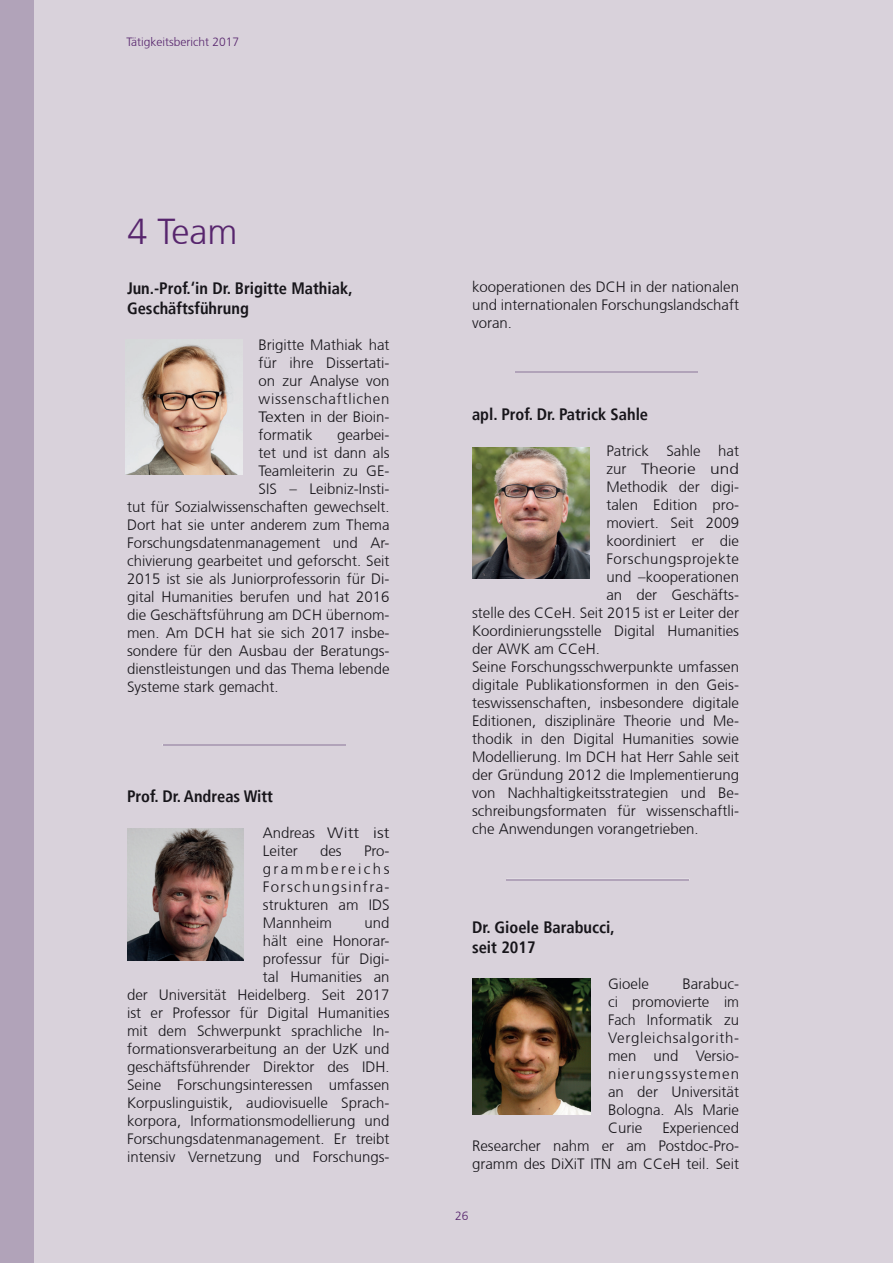
<style>
.page{position:relative;width:893px;height:1263px;background:#fff}
.page>*{position:absolute;margin:0;border:0;box-sizing:border-box;transform-origin:0 0}
.t1{font:300 36px "Frutiger CE";color:#57256d}
.t2{font:700 condensed 16.5px/19.8px "Frutiger LT";color:#17151a}
.t3{font:300 15px/18px "Frutiger CE";color:#17151a;text-align:justify}
.t4{font:300 15px "Frutiger CE";letter-spacing:.035em;color:#17151a}
.t5{font:300 12px "Frutiger CE";color:#57256d}
</style>
<div class="page">
<div style="left:33px;top:0;width:860px;height:1263px;background:#d9d2db"></div>
<hr style="left:163px;top:744px;width:182px;height:1px;background:#b1a3b9">
<hr style="left:515px;top:371px;width:183px;height:2px;background:#b1a3b9">
<hr style="left:506px;top:879px;width:183px;height:1px;background:#b1a3b9">
<img style="left:127px;top:828px;width:116px;height:132px">
<img style="left:473px;top:448px;width:116px;height:130px">
<img style="left:472px;top:979px;width:118px;height:135px">
<div style="left:0;top:0;width:33px;height:1263px;background:#b1a3b9"></div>
<img style="left:126px;top:339px;width:116px;height:136px">
<p class="t5" style="left:126px;top:35px;width:114px">Tätigkeitsbericht 2017</p>
<h1 class="t1" style="left:128px;top:210px;width:112px">4 Team</h1>
<p class="t2" style="left:127px;top:279px;width:227px">Jun.-Prof.‘in Dr. Brigitte Mathiak,<br>Geschäftsführung</p>
<p class="t3" style="left:259px;top:336px;width:132px">Brigitte Mathiak hat für ihre Dissertati&shy;on zur Analyse von wissenschaftlichen Texten in der Bioin&shy;formatik</p>
<p class="t3" style="left:337px;top:426px;width:54px">gearbei-</p>
<p class="t3" style="left:259px;top:444px;width:132px">tet und ist dann als</p>
<p class="t3" style="left:259px;top:462px;width:132px">Teamleiterin zu GE-</p>
<p class="t3" style="left:259px;top:480px;width:132px">SIS – Leibniz-Insti-</p>
<p class="t3" style="left:127px;top:498px;width:264px">tut für Sozialwissenschaften gewechselt.</p>
<p class="t3" style="left:127px;top:516px;width:264px">Dort hat sie unter anderem zum Thema</p>
<p class="t3" style="left:127px;top:534px;width:264px">Forschungsdatenmanagement und Ar-</p>
<p class="t3" style="left:127px;top:552px;width:264px">chivierung gearbeitet und geforscht. Seit</p>
<p class="t3" style="left:127px;top:570px;width:264px">2015 ist sie als Juniorprofessorin für Di-</p>
<p class="t3" style="left:127px;top:588px;width:264px">gital Humanities berufen und hat 2016</p>
<p class="t3" style="left:127px;top:606px;width:264px">die Geschäftsführung am DCH übernom-</p>
<p class="t3" style="left:127px;top:624px;width:264px">men. Am DCH hat sie sich 2017 insbe-</p>
<p class="t3" style="left:127px;top:642px;width:264px">sondere für den Ausbau der Beratungs-</p>
<p class="t3" style="left:127px;top:660px;width:264px">dienstleistungen und das Thema lebende</p>
<p class="t3" style="left:127px;top:678px;width:153px">Systeme stark gemacht.</p>
<p class="t2" style="left:127px;top:786px;width:148px">Prof. Dr. Andreas Witt</p>
<p class="t3" style="left:263px;top:824px;width:128px">Andreas Witt ist<br>Leiter</p>
<p class="t3" style="left:320px;top:842px;width:23px">des</p>
<p class="t3" style="left:263px;top:842px;width:128px;text-indent:101px">Pro&shy;grammbereichs Forschungsinfra&shy;strukturen am IDS Mannheim</p>
<p class="t3" style="left:127px;top:914px;width:264px;text-align:right">und<br>hält eine Honorar-<br>professur für Digi-<br>tal Humanities an<br>der Universität Heidelberg. Seit 2017 ist er Professor für Digital Humanities mit dem Schwerpunkt sprachliche In&shy;formationsverarbeitung an der UzK und geschäftsführender Direktor des IDH.<br>Seine Forschungsinteressen umfassen<br>Korpuslinguistik, audiovisuelle Sprach&shy;korpora, Informationsmodellierung und<br>Forschungsdatenmanagement. Er treibt intensiv Vernetzung und Forschungs-</p>
<p class="t3" style="left:472px;top:278px;width:269px">kooperationen des DCH in der nationalen und internationalen Forschungslandschaft voran.</p>
<p class="t2" style="left:472px;top:404px;width:178px">apl. Prof. Dr. Patrick Sahle</p>
<p class="t3" style="left:606px;top:441px;width:134px">Patrick Sahle hat</p>
<p class="t3" style="left:606px;top:459px;width:134px">zur Theorie und</p>
<p class="t3" style="left:606px;top:477px;width:134px">Methodik der digi-</p>
<p class="t3" style="left:606px;top:495px;width:134px">talen Edition pro-</p>
<p class="t3" style="left:606px;top:513px;width:134px">moviert. Seit 2009</p>
<p class="t3" style="left:606px;top:531px;width:134px">koordiniert er die</p>
<p class="t4" style="left:606px;top:550px;width:134px">Forschungsprojekte</p>
<p class="t3" style="left:606px;top:567px;width:134px">und –kooperationen</p>
<p class="t3" style="left:606px;top:585px;width:134px">an der Geschäfts-</p>
<p class="t3" style="left:472px;top:603px;width:269px">stelle des CCeH. Seit 2015 ist er Leiter der</p>
<p class="t3" style="left:472px;top:621px;width:268px">Koordinierungsstelle Digital Humanities</p>
<p class="t3" style="left:472px;top:639px;width:129px">der AWK am CCeH.</p>
<p class="t3" style="left:472px;top:657px;width:268px">Seine Forschungsschwerpunkte umfassen</p>
<p class="t3" style="left:472px;top:675px;width:269px">digitale Publikationsformen in den Geis-</p>
<p class="t3" style="left:472px;top:693px;width:268px">teswissenschaften, insbesondere digitale</p>
<p class="t3" style="left:472px;top:711px;width:268px">Editionen, disziplinäre Theorie und Me-</p>
<p class="t3" style="left:472px;top:729px;width:269px">thodik in den Digital Humanities sowie</p>
<p class="t3" style="left:472px;top:747px;width:268px">Modellierung. Im DCH hat Herr Sahle seit</p>
<p class="t3" style="left:472px;top:765px;width:268px">der Gründung 2012 die Implementierung</p>
<p class="t3" style="left:472px;top:783px;width:269px">von Nachhaltigkeitsstrategien und Be-</p>
<p class="t3" style="left:472px;top:801px;width:269px">schreibungsformaten für wissenschaftli-</p>
<p class="t3" style="left:472px;top:819px;width:228px">che Anwendungen vorangetrieben.</p>
<p class="t2" style="left:472px;top:917px;width:144px">Dr. Gioele Barabucci, seit 2017</p>
<p class="t3" style="left:608px;top:974px;width:42px">Gioele</p>
<p class="t3" style="left:608px;top:974px;width:133px;text-indent:74px">Barabuc&shy;ci promovierte im Fach Informatik zu Vergleichsalgorith&shy;men und Versio&shy;nierungssystemen an der Universität Bologna. Als Marie Curie</p>
<p class="t3" style="left:472px;top:1118px;width:268px;text-indent:190px">Experienced Researcher nahm er am Postdoc-Pro&shy;gramm des DiXiT ITN am CCeH teil. Seit</p>
<p class="t5" style="left:455px;top:1209px;width:15px">26</p>
</div>
